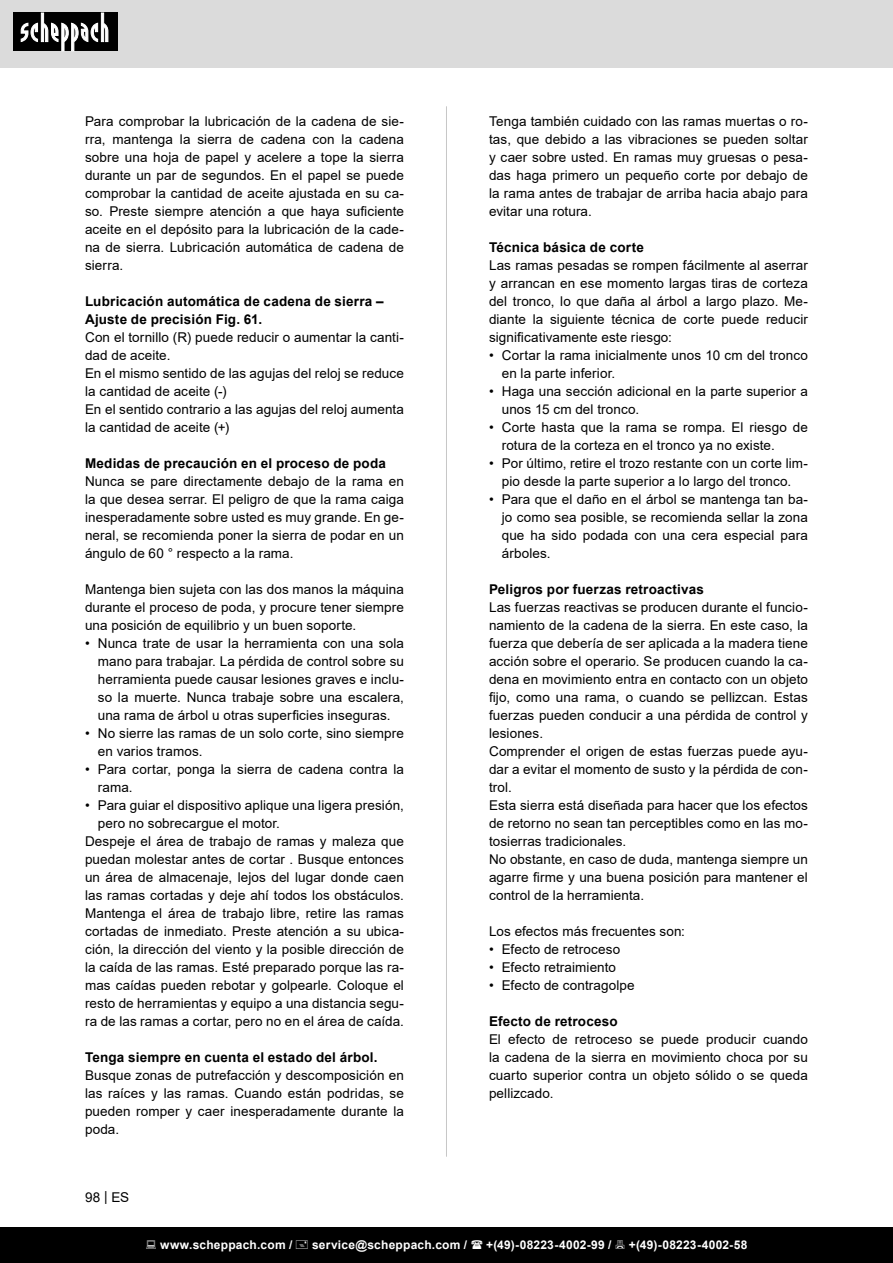
<style>
.page{position:relative;width:893px;height:1263px;background:#fff}
.page>*{position:absolute;margin:0;border:0;box-sizing:border-box;transform-origin:0 0}
.t1{font:13.5px/18px "Arial";letter-spacing:.005em;color:#000;text-align:justify}
.t2{font:700 13.5px "Arial";letter-spacing:.015em;color:#000}
.t3{font:700 12px "Arial";letter-spacing:.02em;color:#fff}
</style>
<div class="page">
<div style="left:0;top:0;width:893px;height:67px;background:#dbdbdb"></div>
<div style="left:0;top:1227px;width:893px;height:36px;background:#000"></div>
<div style="left:13px;top:13px;width:105px;height:38px;background:#000"></div>
<svg style="left:21px;top:13px;width:87px;height:38px"></svg>
<hr style="left:446px;top:106px;width:1px;height:1051px;background:#c7c7c7">
<p class="t1" style="left:85px;top:112px;width:320px">Para comprobar la lubricación de la cadena de sie&shy;rra, mantenga la sierra de cadena con la cadena sobre una hoja de papel y acelere a tope la sierra durante un par de segundos. En el papel se puede comprobar la cantidad de aceite ajustada en su ca&shy;so. Preste siempre atención a que haya suficiente aceite en el depósito para la lubricación de la cade&shy;na de sierra. Lubricación automática de cadena de sierra.</p>
<p class="t2" style="left:85px;top:292px;width:300px">Lubricación automática de cadena de sierra –</p>
<p class="t2" style="left:85px;top:310px;width:179px">Ajuste de precisión Fig. 61.</p>
<p class="t1" style="left:85px;top:328px;width:320px">Con el tornillo (R) puede reducir o aumentar la canti&shy;dad de aceite.</p>
<p class="t1" style="left:85px;top:364px;width:320px">En el mismo sentido de las agujas del reloj se reduce la cantidad de aceite (-)</p>
<p class="t1" style="left:85px;top:400px;width:320px">En el sentido contrario a las agujas del reloj aumenta la cantidad de aceite (+)</p>
<p class="t2" style="left:85px;top:454px;width:302px">Medidas de precaución en el proceso de poda</p>
<p class="t1" style="left:85px;top:472px;width:320px">Nunca se pare directamente debajo de la rama en la que desea serrar. El peligro de que la rama caiga inesperadamente sobre usted es muy grande. En ge&shy;neral, se recomienda poner la sierra de podar en un ángulo de 60 ° respecto a la rama.</p>
<p class="t1" style="left:85px;top:580px;width:320px">Mantenga bien sujeta con las dos manos la máquina durante el proceso de poda, y procure tener siempre una posición de equilibrio y un buen soporte.</p>
<p class="t1" style="left:98px;top:634px;width:308px;text-indent:-13px">• Nunca trate de usar la herramienta con una sola mano para trabajar. La pérdida de control sobre su herramienta puede causar lesiones graves e inclu&shy;so la muerte. Nunca trabaje sobre una escalera, una rama de árbol u otras superficies inseguras.</p>
<p class="t1" style="left:98px;top:724px;width:308px;text-indent:-13px">• No sierre las ramas de un solo corte, sino siempre en varios tramos.</p>
<p class="t1" style="left:98px;top:760px;width:308px;text-indent:-13px">• Para cortar, ponga la sierra de cadena contra la rama.</p>
<p class="t1" style="left:98px;top:796px;width:308px;text-indent:-13px">• Para guiar el dispositivo aplique una ligera presión, pero no sobrecargue el motor.</p>
<p class="t1" style="left:85px;top:832px;width:320px">Despeje el área de trabajo de ramas y maleza que puedan molestar antes de cortar . Busque entonces un área de almacenaje, lejos del lugar donde caen las ramas cortadas y deje ahí todos los obstáculos.<br>Mantenga el área de trabajo libre, retire las ramas cortadas de inmediato. Preste atención a su ubica&shy;ción, la dirección del viento y la posible dirección de la caída de las ramas. Esté preparado porque las ra&shy;mas caídas pueden rebotar y golpearle. Coloque el resto de herramientas y equipo a una distancia segu&shy;ra de las ramas a cortar, pero no en el área de caída.</p>
<p class="t2" style="left:85px;top:1048px;width:294px">Tenga siempre en cuenta el estado del árbol.</p>
<p class="t1" style="left:85px;top:1066px;width:320px">Busque zonas de putrefacción y descomposición en las raíces y las ramas. Cuando están podridas, se pueden romper y caer inesperadamente durante la poda.</p>
<p class="t1" style="left:85px;top:1188px;width:46px">98 | ES</p>
<p class="t1" style="left:489px;top:112px;width:320px">Tenga también cuidado con las ramas muertas o ro&shy;tas, que debido a las vibraciones se pueden soltar y caer sobre usted. En ramas muy gruesas o pesa&shy;das haga primero un pequeño corte por debajo de la rama antes de trabajar de arriba hacia abajo para evitar una rotura.</p>
<p class="t2" style="left:489px;top:238px;width:156px">Técnica básica de corte</p>
<p class="t1" style="left:489px;top:256px;width:320px">Las ramas pesadas se rompen fácilmente al aserrar y arrancan en ese momento largas tiras de corteza del tronco, lo que daña al árbol a largo plazo. Me&shy;diante la siguiente técnica de corte puede reducir significativamente este riesgo:</p>
<p class="t1" style="left:502px;top:346px;width:308px;text-indent:-13px">• Cortar la rama inicialmente unos 10 cm del tronco en la parte inferior.</p>
<p class="t1" style="left:502px;top:382px;width:308px;text-indent:-13px">• Haga una sección adicional en la parte superior a unos 15 cm del tronco.</p>
<p class="t1" style="left:502px;top:418px;width:308px;text-indent:-13px">• Corte hasta que la rama se rompa. El riesgo de rotura de la corteza en el tronco ya no existe.</p>
<p class="t1" style="left:489px;top:454px;width:320px;text-align:center">• Por último, retire el trozo restante con un corte lim&shy;pio desde la parte superior a lo largo del tronco.</p>
<p class="t1" style="left:502px;top:490px;width:308px;text-indent:-13px">• Para que el daño en el árbol se mantenga tan ba&shy;jo como sea posible, se recomienda sellar la zona que ha sido podada con una cera especial para árboles.</p>
<p class="t2" style="left:489px;top:580px;width:216px">Peligros por fuerzas retroactivas</p>
<p class="t1" style="left:489px;top:598px;width:320px">Las fuerzas reactivas se producen durante el funcio&shy;namiento de la cadena de la sierra. En este caso, la fuerza que debería de ser aplicada a la madera tiene acción sobre el operario. Se producen cuando la ca&shy;dena en movimiento entra en contacto con un objeto fijo, como una rama, o cuando se pellizcan. Estas fuerzas pueden conducir a una pérdida de control y lesiones.</p>
<p class="t1" style="left:489px;top:742px;width:320px">Comprender el origen de estas fuerzas puede ayu&shy;dar a evitar el momento de susto y la pérdida de con&shy;trol.</p>
<p class="t1" style="left:489px;top:796px;width:320px">Esta sierra está diseñada para hacer que los efectos de retorno no sean tan perceptibles como en las mo&shy;tosierras tradicionales.</p>
<p class="t1" style="left:489px;top:850px;width:320px">No obstante, en caso de duda, mantenga siempre un agarre firme y una buena posición para mantener el control de la herramienta.</p>
<p class="t1" style="left:489px;top:922px;width:197px">Los efectos más frecuentes son:</p>
<p class="t1" style="left:489px;top:940px;width:133px">• Efecto de retroceso</p>
<p class="t1" style="left:489px;top:958px;width:129px">• Efecto retraimiento</p>
<p class="t1" style="left:489px;top:976px;width:147px">• Efecto de contragolpe</p>
<p class="t2" style="left:489px;top:1012px;width:130px">Efecto de retroceso</p>
<p class="t1" style="left:489px;top:1030px;width:320px">El efecto de retroceso se puede producir cuando la cadena de la sierra en movimiento choca por su cuarto superior contra un objeto sólido o se queda pellizcado.</p>
<p class="t3" style="left:160px;top:1236px;width:134px">www.scheppach.com /</p>
<p class="t3" style="left:312px;top:1236px;width:157px">service@scheppach.com /</p>
<p class="t3" style="left:486px;top:1236px;width:127px">+(49)-08223-4002-99 /</p>
<p class="t3" style="left:629px;top:1236px;width:120px">+(49)-08223-4002-58</p>
</div>
